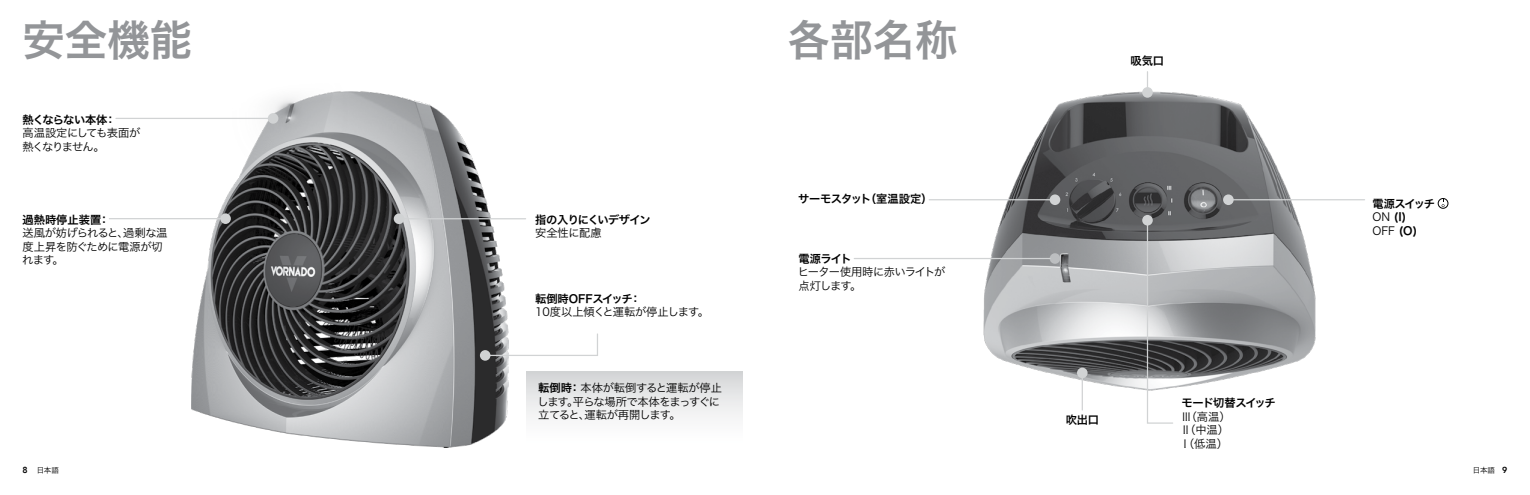
<style>
.page{position:relative;width:1530px;height:495px;background:#fff}
.page>*{position:absolute;margin:0;border:0;box-sizing:border-box;transform-origin:0 0}
.t1{font:42.5px "Hira Kaku Pro N W6";color:#939598}
.t2{font:11.25px/13.5px "Hira Kaku Pro W3";letter-spacing:-.04em;color:#000}
.t3{font:11.25px/13.5px "Hira Kaku Pro W3";letter-spacing:-.075em;color:#000}
.t4{font:11.25px/13.5px "Hira Kaku Pro W6";letter-spacing:-.035em;color:#000}
.t5{font:11.25px "Hira Kaku Pro W6";color:#000}
.t6{font:11.25px "Hira Kaku Pro W6";letter-spacing:-.075em;color:#000}
.t7{font:11.25px "Hira Kaku Pro W3";letter-spacing:-.01em;color:#000}
.t8{font:11.25px "Hira Kaku Pro W6";letter-spacing:-.065em;color:#000}
.t9{font:7.5px "Hira Kaku Pro W3";letter-spacing:-.025em;color:#000}
.s1{font-family:"Hira Kaku Pro W6"}
.s2{font-family:"Hira Kaku Pro W3"}
.s3{font-family:"Avenir";font-weight:800;font-size:8.75px}
</style>
<div class="page">
<img style="left:192px;top:91px;width:317px;height:357px">
<div style="left:526px;top:372px;width:216px;height:75px;background:linear-gradient(to bottom,#d7d8da,#fff)"></div>
<div style="left:394px;top:213px;width:10px;height:11px;background:#d1d3d4;border-radius:50%"></div>
<hr style="left:404px;top:218px;width:122px;height:1px;background:#d1d3d4">
<div style="left:480px;top:350px;width:10px;height:11px;background:#d1d3d4;border-radius:50%"></div>
<svg style="left:489px;top:333px;width:109px;height:24px"></svg>
<div style="left:268px;top:113px;width:10px;height:11px;background:#d1d3d4;border-radius:50%"></div>
<hr style="left:116px;top:118px;width:152px;height:1px;background:#d1d3d4">
<div style="left:220px;top:213px;width:11px;height:11px;background:#d1d3d4;border-radius:50%"></div>
<hr style="left:109px;top:218px;width:112px;height:1px;background:#d1d3d4">
<img style="left:965px;top:91px;width:367px;height:307px">
<div style="left:1438px;top:198px;width:10px;height:11px;border:1px solid #000;border-radius:50%"></div>
<svg style="left:1442px;top:199px;width:3px;height:8px"></svg>
<div style="left:1142px;top:215px;width:11px;height:11px;background:#d1d3d4;border-radius:50%"></div>
<svg style="left:1146px;top:224px;width:28px;height:200px"></svg>
<div style="left:1050px;top:194px;width:10px;height:11px;background:#d1d3d4;border-radius:50%"></div>
<hr style="left:929px;top:199px;width:121px;height:1px;background:#d1d3d4">
<div style="left:1142px;top:87px;width:11px;height:11px;background:#d1d3d4;border-radius:50%"></div>
<svg style="left:1147px;top:72px;width:1px;height:15px"></svg>
<div style="left:1077px;top:368px;width:11px;height:10px;background:#d1d3d4;border-radius:50%"></div>
<hr style="left:1082px;top:378px;width:1px;height:32px;background:#d1d3d4">
<div style="left:1223px;top:194px;width:11px;height:11px;background:#d1d3d4;border-radius:50%"></div>
<hr style="left:1233px;top:199px;width:132px;height:1px;background:#d1d3d4">
<div style="left:1050px;top:253px;width:10px;height:11px;background:#bcbec0;border-radius:50%"></div>
<hr style="left:854px;top:258px;width:196px;height:1px;background:#d1d3d4">
<h1 class="t1" style="left:22px;top:1px;width:172px">安全機能</h1>
<p class="t6" style="left:23px;top:109px;width:95px">熱くならない本体：</p>
<p class="t3" style="left:23px;top:126px;width:119px">高温設定にしても表面が熱くなりません。</p>
<p class="t5" style="left:23px;top:210px;width:89px">過熱時停止装置：</p>
<p class="t2" style="left:22px;top:226px;width:147px">送風が妨げられると、過剰な温度上昇を防ぐために電源が切れます。</p>
<p class="t8" style="left:535px;top:209px;width:117px">指の入りにくいデザイン</p>
<p class="t2" style="left:535px;top:225px;width:68px">安全性に配慮</p>
<p class="t5" style="left:535px;top:289px;width:107px">転倒時OFFスイッチ：</p>
<p class="t7" style="left:535px;top:302px;width:175px">10度以上傾くと運転が停止します。</p>
<p class="t2" style="left:537px;top:380px;width:186px"><span class="s1">転倒時：</span>本体が転倒すると運転が停止します。平らな場所で本体をまっすぐに立てると、運転が再開します。</p>
<h1 class="t1" style="left:788px;top:2px;width:171px">各部名称</h1>
<p class="t4" style="left:798px;top:191px;width:136px">サーモスタット（室温設定）</p>
<p class="t4" style="left:799px;top:251px;width:55px">電源ライト</p>
<p class="t3" style="left:798px;top:265px;width:149px">ヒーター使用時に赤いライトが点灯します。</p>
<p class="t4" style="left:1130px;top:54px;width:35px">吸気口</p>
<p class="t4" style="left:1066px;top:412px;width:35px">吹出口</p>
<p class="t6" style="left:1181px;top:393px;width:96px">モード切替スイッチ</p>
<p class="t2" style="left:1180px;top:409px;width:53px">Ⅲ（高温）<br>Ⅱ（中温）<br>Ⅰ（低温）</p>
<p class="t4" style="left:1372px;top:197px;width:64px">電源スイッチ<br><span class="s2">ON</span> (I)</p>
<p class="t2" style="left:1372px;top:223px;width:46px">OFF <span class="s1">(O)</span></p>
<p class="t9" style="left:22px;top:463px;width:38px"><span class="s3">8</span> 日本語</p>
<p class="t9" style="left:1473px;top:463px;width:36px">日本語 <span class="s3">9</span></p>
</div>
